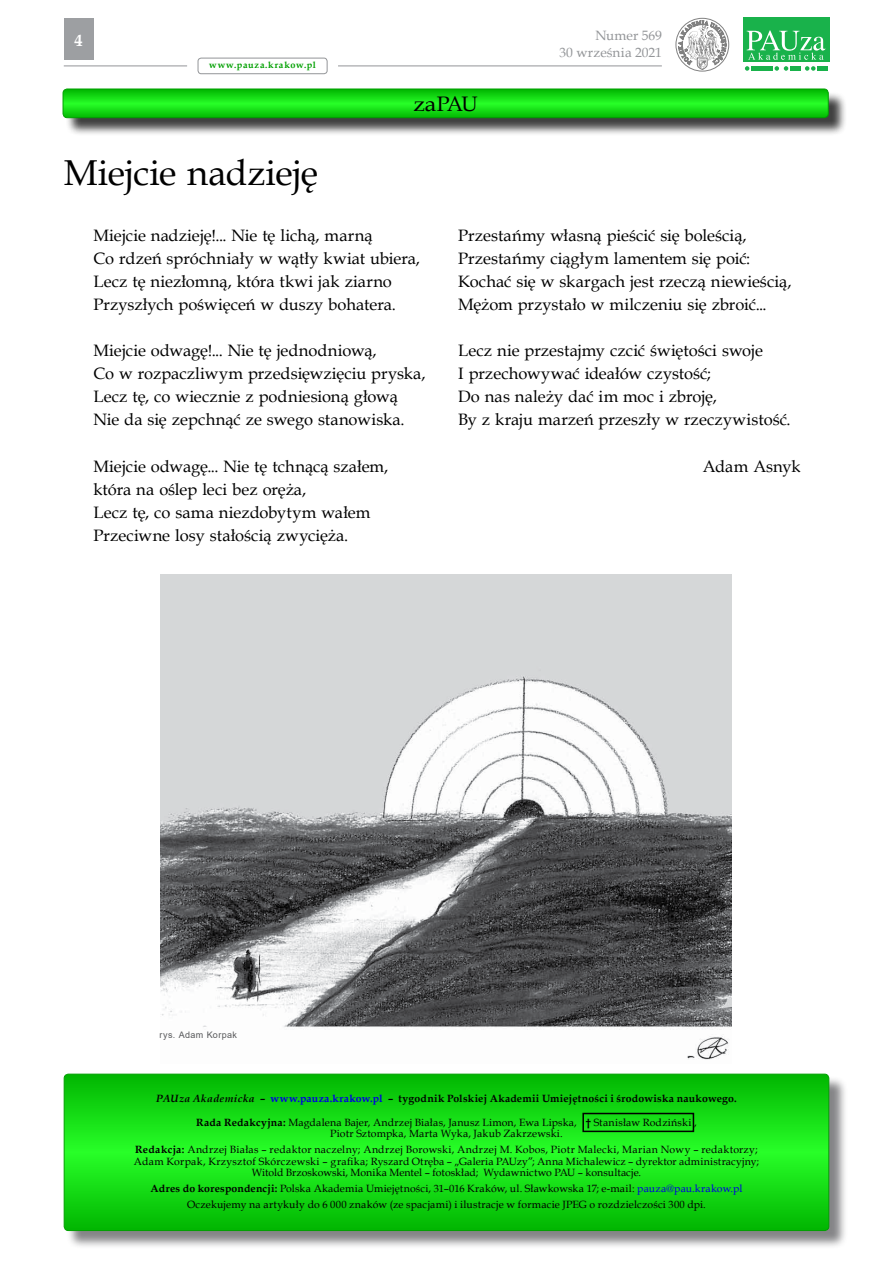
<style>
.page{position:relative;width:893px;height:1263px;background:#fff}
.page>*{position:absolute;margin:0;border:0;box-sizing:border-box;transform-origin:0 0}
.t1{font:36px "Book Antiqua";color:#000}
.t2{font:21px "Book Antiqua";letter-spacing:-.035em;color:#000;scale:1.1 1}
.t3{font:16.5px/23.1px "Book Antiqua";color:#000}
.t4{font:700 16.5px "Book Antiqua";color:#fff}
.t5{font:13.5px/16.2px "Book Antiqua";color:#939598;text-align:right}
.t6{font:10.5px/11.6px "Book Antiqua";letter-spacing:.015em;color:#000;text-align:center}
.t7{font:700 10.5px "Book Antiqua";letter-spacing:.02em;color:#000}
.t8{font:700 9.15px "Book Antiqua";letter-spacing:.075em;color:#00a000}
.t9{font:9px "Arial";letter-spacing:.04em;color:#58595b}
.s1{font-style:italic}
.s2{color:#0000e1}
.s3{font-weight:700}
</style>
<div class="page">
<svg style="left:745px;top:66px;width:4px;height:5px"></svg>
<svg style="left:774px;top:66px;width:14px;height:5px"></svg>
<svg style="left:805px;top:66px;width:10px;height:5px"></svg>
<div style="left:751px;top:66px;width:10px;height:5px;background:#19b24b"></div>
<div style="left:763px;top:66px;width:10px;height:5px;background:#19b24b"></div>
<div style="left:790px;top:66px;width:10px;height:5px;background:#19b24b"></div>
<div style="left:817px;top:66px;width:10px;height:5px;background:#19b24b"></div>
<div style="left:743px;top:18px;width:86px;height:44px;background:#19b24b"></div>
<svg style="left:747px;top:30px;width:78px;height:30px"></svg>
<div style="left:676px;top:18px;width:53px;height:53px;border:1px solid #000;border-radius:50%"></div>
<svg style="left:678px;top:17px;width:48px;height:53px"></svg>
<div style="left:198px;top:58px;width:129px;height:16px;border:1px solid #939598;border-radius:3px"></div>
<hr style="left:338px;top:66px;width:324px;height:1px;background:#939598">
<hr style="left:64px;top:66px;width:123px;height:1px;background:#939598">
<div style="left:64px;top:18px;width:30px;height:42px;background:#9d9fa2"></div>
<div style="left:66px;top:1076px;width:782px;height:174px;background:#5d5d60;opacity:.75"></div>
<svg style="left:64px;top:1074px;width:765px;height:156px;background:#14da14"></svg>
<div style="left:64px;top:1074px;width:765px;height:157px;border:1px solid #00a000;border-radius:4px"></div>
<div style="left:582px;top:1113px;width:112px;height:19px;border:2px solid #000"></div>
<img style="left:161px;top:575px;width:570px;height:485px">
<svg style="left:773px;top:1089px;width:8px;height:8px"></svg>
<div style="left:65px;top:91px;width:782px;height:45px;background:#000;opacity:.75"></div>
<svg style="left:63px;top:89px;width:765px;height:29px;background:#16de16"></svg>
<div style="left:63px;top:89px;width:765px;height:29px;border:1px solid #00a000;border-radius:4px"></div>
<p class="t4" style="left:75px;top:30px;width:10px">4</p>
<p class="t8" style="left:209px;top:59px;width:108px">www.pauza.krakow.pl</p>
<h1 class="t1" style="left:64px;top:147px;width:256px">Miejcie nadzieję</h1>
<p class="t2" style="left:413px;top:89px;width:60px">zaPAU</p>
<p class="t5" style="left:559px;top:27px;width:104px">Numer 569<br>30 września 2021</p>
<p class="t3" style="left:94px;top:223px;width:328px">Miejcie nadzieję!... Nie tę lichą, marną<br>Co rdzeń spróchniały w wątły kwiat ubiera, Lecz tę niezłomną, która tkwi jak ziarno Przyszłych poświęceń w duszy bohatera.</p>
<p class="t3" style="left:94px;top:339px;width:333px">Miejcie odwagę!... Nie tę jednodniową,<br>Co w rozpaczliwym przedsięwzięciu pryska, Lecz tę, co wiecznie z podniesioną głową Nie da się zepchnąć ze swego stanowiska.</p>
<p class="t3" style="left:94px;top:454px;width:296px">Miejcie odwagę... Nie tę tchnącą szałem, która na oślep leci bez oręża,<br>Lecz tę, co sama niezdobytym wałem Przeciwne losy stałością zwycięża.</p>
<p class="t3" style="left:458px;top:223px;width:335px">Przestańmy własną pieścić się boleścią, Przestańmy ciągłym lamentem się poić:<br>Kochać się w skargach jest rzeczą niewieścią, Mężom przystało w milczeniu się zbroić...</p>
<p class="t3" style="left:458px;top:339px;width:334px">Lecz nie przestajmy czcić świętości swoje<br>I przechowywać ideałów czystość;<br>Do nas należy dać im moc i zbroję,<br>By z kraju marzeń przeszły w rzeczywistość.</p>
<p class="t3" style="left:703px;top:454px;width:99px">Adam Asnyk</p>
<p class="t9" style="left:160px;top:1029px;width:79px">rys. Adam Korpak</p>
<p class="t7" style="left:156px;top:1091px;width:582px"><span class="s1">PAUza Akademicka</span> – <span class="s2">www.pauza.krakow.pl</span> – tygodnik Polskiej Akademii Umiejętności i środowiska naukowego.</p>
<p class="t6" style="left:196px;top:1116px;width:502px"><span class="s3">Rada Redakcyjna:</span> Magdalena Bajer, Andrzej Białas, Janusz Limon, Ewa Lipska, <span class="s3">†</span> Stanisław Rodziński ,<br>Piotr Sztompka, Marta Wyka, Jakub Zakrzewski.</p>
<p class="t6" style="left:134px;top:1143px;width:627px"><span class="s3">Redakcja:</span> Andrzej Białas – redaktor naczelny; Andrzej Borowski, Andrzej M. Kobos, Piotr Malecki, Marian Nowy – redaktorzy;<br>Adam Korpak, Krzysztof Skórczewski – grafika; Ryszard Otręba – „Galeria PAUzy”; Anna Michalewicz – dyrektor administracyjny;<br>Witold Brzoskowski, Monika Mentel – fotoskład; Wydawnictwo PAU – konsultacje.</p>
<p class="t6" style="left:151px;top:1180px;width:593px;line-height:15.8px"><span class="s3">Adres do korespondencji:</span> Polska Akademia Umiejętności, 31–016 Kraków, ul. Sławkowska 17; e-mail: <span class="s2">pauza@pau.krakow.pl<br></span>Oczekujemy na artykuły do 6 000 znaków (ze spacjami) i ilustracje w formacie JPEG o rozdzielczości 300 dpi.</p>
</div>
